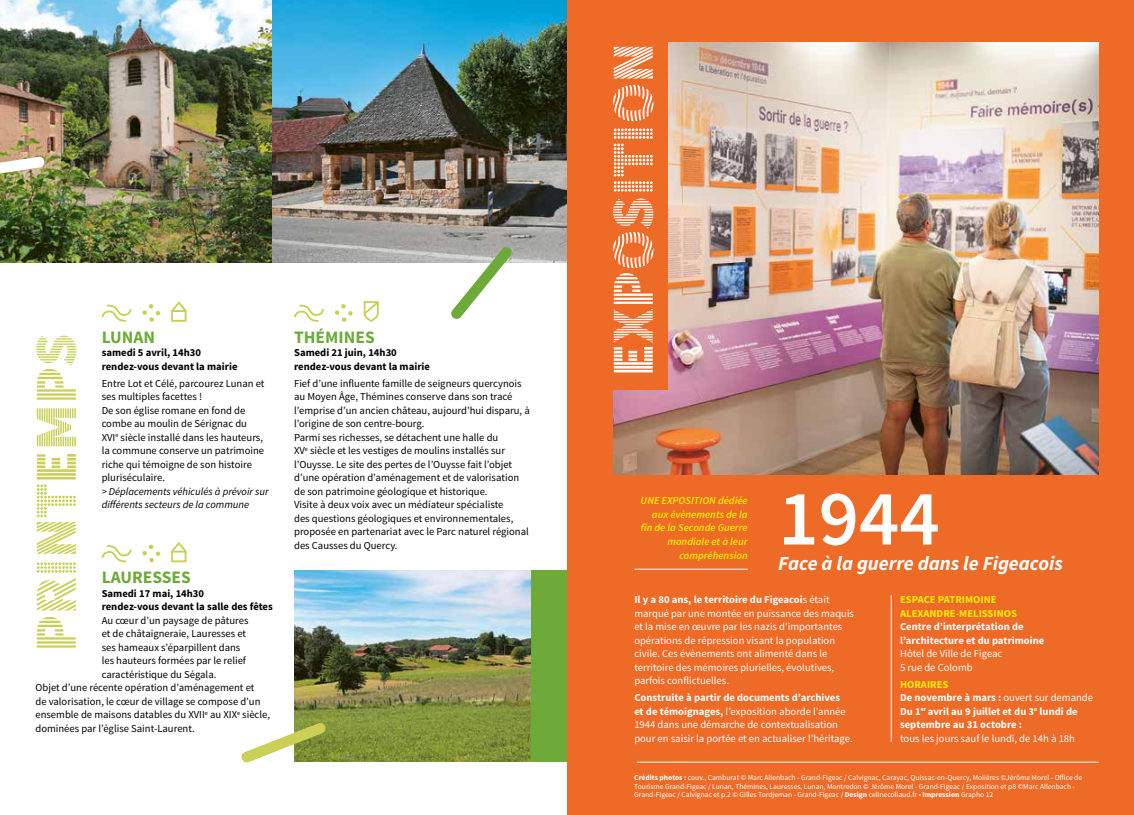
<style>
.page{position:relative;width:1134px;height:815px;background:#fff}
.page>*{position:absolute;margin:0;border:0;box-sizing:border-box;transform-origin:0 0}
.t1{font:600 78.75px "Source Sans Pro";color:#fff}
.t2{font:60px "Source Sans Pro DISPLAY";color:#fff}
.t3{font:60px "Source Sans Pro DISPLAY";color:#cacf56}
.t4{font:italic 700 20px "Source Sans Pro";color:#fff}
.t5{font:700 17.5px "Source Sans Pro";color:#6eaa3a}
.t6{font:10.62px/13.5px "Source Sans Pro";color:#000}
.t7{font:10.62px/13.5px "Source Sans Pro";color:#fff}
.t8{font:700 10.62px/13.5px "Source Sans Pro";color:#fff}
.t9{font:700 10.62px/13.5px "Source Sans Pro";color:#000}
.t10{font:italic 600 10.62px/13.8px "Source Sans Pro";color:#ffed00;text-align:right}
.t11{font:italic 10.62px/13.5px "Source Sans Pro";color:#000}
.t12{font:700 10.62px/13.5px "Source Sans Pro";color:#ffed00}
.t13{font:7.5px/8.8px "Source Sans Pro";color:#fff}
.s1{font-weight:700}
.s2{color:#ffed00}
.s3{font-weight:400}
</style>
<div class="page">
<div style="left:567px;top:0;width:567px;height:815px;background:#ed6a27"></div>
<img style="left:0;top:0;width:567px;height:262px">
<img style="left:294px;top:570px;width:237px;height:192px">
<img style="left:613px;top:43px;width:485px;height:432px">
<svg style="left:451px;top:247px;width:61px;height:72px"></svg>
<svg style="left:241px;top:722px;width:85px;height:41px"></svg>
<div style="left:531px;top:570px;width:36px;height:192px;background:#6eaa3a"></div>
<svg style="left:0;top:156px;width:45px;height:24px"></svg>
<svg style="left:101px;top:304px;width:31px;height:18px"></svg>
<svg style="left:142px;top:304px;width:18px;height:18px"></svg>
<svg style="left:171px;top:301px;width:16px;height:21px"></svg>
<svg style="left:101px;top:545px;width:31px;height:18px"></svg>
<svg style="left:142px;top:544px;width:18px;height:18px"></svg>
<svg style="left:171px;top:542px;width:16px;height:21px"></svg>
<svg style="left:294px;top:304px;width:30px;height:18px"></svg>
<svg style="left:335px;top:304px;width:18px;height:18px"></svg>
<svg style="left:363px;top:301px;width:16px;height:21px"></svg>
<div style="left:608px;top:43px;width:60px;height:347px;background:#ed6a27"></div>
<hr style="left:891px;top:595px;width:1px;height:147px;background:#fff">
<hr style="left:634px;top:569px;width:114px;height:1px;background:#fff">
<hr style="left:637px;top:762px;width:461px;height:1px;background:#fff">
<h2 class="t3" style="left:25px;top:652px;width:320px;rotate:-90deg">PRINTEMPS</h2>
<h3 class="t5" style="left:294px;top:326px;width:82px">THÉMINES</h3>
<h3 class="t5" style="left:102px;top:326px;width:55px">LUNAN</h3>
<p class="t9" style="left:102px;top:346px;width:137px">samedi 5 avril, 14h30 rendez-vous devant la mairie</p>
<p class="t6" style="left:102px;top:377px;width:164px">Entre Lot et Célé, parcourez Lunan et ses multiples facettes !<br>De son église romane en fond de combe au moulin de Sérignac du<br>XVI<sup>e</sup> siècle installé dans les hauteurs, la commune conserve un patrimoine riche qui témoigne de son histoire pluriséculaire.</p>
<p class="t11" style="left:102px;top:485px;width:169px">&gt; Déplacements véhiculés à prévoir sur différents secteurs de la commune</p>
<p class="t9" style="left:294px;top:346px;width:137px">Samedi 21 juin, 14h30 rendez-vous devant la mairie</p>
<p class="t6" style="left:294px;top:377px;width:237px">Fief d’une influente famille de seigneurs quercynois au Moyen Âge, Thémines conserve dans son tracé l’emprise d’un ancien château, aujourd’hui disparu, à l’origine de son centre-bourg.<br>Parmi ses richesses, se détachent une halle du<br>XV<sup>e</sup> siècle et les vestiges de moulins installés sur l’Ouysse. Le site des pertes de l’Ouysse fait l’objet d’une opération d’aménagement et de valorisation de son patrimoine géologique et historique.<br>Visite à deux voix avec un médiateur spécialiste<br>des questions géologiques et environnementales, proposée en partenariat avec le Parc naturel régional des Causses du Quercy.</p>
<h3 class="t5" style="left:102px;top:566px;width:91px">LAURESSES</h3>
<p class="t9" style="left:102px;top:587px;width:173px">Samedi 17 mai, 14h30<br>rendez-vous devant la salle des fêtes</p>
<p class="t6" style="left:102px;top:614px;width:148px">Au cœur d’un paysage de pâtures</p>
<p class="t6" style="left:102px;top:627px;width:146px">et de châtaigneraie, Lauresses et</p>
<p class="t6" style="left:102px;top:641px;width:140px">ses hameaux s’éparpillent dans</p>
<p class="t6" style="left:102px;top:654px;width:146px">les hauteurs formées par le relief</p>
<p class="t6" style="left:102px;top:668px;width:116px">caractéristique du Ségala.</p>
<p class="t6" style="left:35px;top:681px;width:220px">Objet d’une récente opération d’aménagement et</p>
<p class="t6" style="left:35px;top:695px;width:227px">de valorisation, le cœur de village se compose d’un</p>
<p class="t6" style="left:35px;top:708px;width:236px">ensemble de maisons datables du XVII<sup>e</sup> au XIX<sup>e</sup> siècle,</p>
<p class="t6" style="left:35px;top:722px;width:161px">dominées par l’église Saint-Laurent.</p>
<h2 class="t2" style="left:602px;top:377px;width:336px;rotate:-90deg">EXPOSITION</h2>
<p class="t10" style="left:641px;top:493px;width:109px">UNE EXPOSITION dédiée aux évènements de la fin de la Seconde Guerre mondiale et à leur compréhension</p>
<h1 class="t1" style="left:778px;top:469px;width:163px">1944</h1>
<h3 class="t4" style="left:778px;top:550px;width:286px">Face à la guerre dans le Figeacois</h3>
<p class="t7" style="left:634px;top:593px;width:221px"><span class="s1">Il y a 80 ans, le territoire du Figeacoi</span>s était marqué par une montée en puissance des maquis et la mise en œuvre par les nazis d’importantes opérations de répression visant la population civile. Ces évènements ont alimenté dans le territoire des mémoires plurielles, évolutives, parfois conflictuelles.</p>
<p class="t7" style="left:634px;top:691px;width:220px"><span class="s1">Construite à partir de documents d’archives<br>et de témoignages,</span> l’exposition aborde l’année 1944 dans une démarche de contextualisation pour en saisir la portée et en actualiser l’héritage.</p>
<p class="t12" style="left:900px;top:593px;width:118px">ESPACE PATRIMOINE<br>ALEXANDRE-MELISSINOS</p>
<p class="t8" style="left:900px;top:620px;width:146px">Centre d’interprétation de l’architecture et du patrimoine</p>
<p class="t7" style="left:900px;top:647px;width:104px">Hôtel de Ville de Figeac<br>5 rue de Colomb</p>
<p class="t8" style="left:900px;top:678px;width:195px"><span class="s2">HORAIRES<br></span>De novembre à mars : <span class="s3">ouvert sur demande<br></span>Du 1<sup>er</sup> avril au 9 juillet et du 3<sup>e</sup> lundi de septembre au 31 octobre :</p>
<p class="t7" style="left:900px;top:732px;width:176px">tous les jours sauf le lundi, de 14h à 18h</p>
<p class="t13" style="left:634px;top:773px;width:449px"><span class="s1">Crédits photos :</span> couv., Camburat © Marc Allenbach - Grand-Figeac / Calvignac, Carayac, Quissac-en-Quercy, Molières ©Jérôme Morel - Office de<br>Tourisme Grand-Figeac / Lunan, Thémines, Lauresses, Lunan, Montredon © Jérôme Morel - Grand-Figeac / Exposition et p8 ©Marc Allenbach -<br>Grand-Figeac / Calvignac et p.2 © Gilles Tordjeman - Grand-Figeac / <span class="s1">Design</span> celinecollaud.fr • <span class="s1">Impression</span> Grapho 12</p>
</div>
